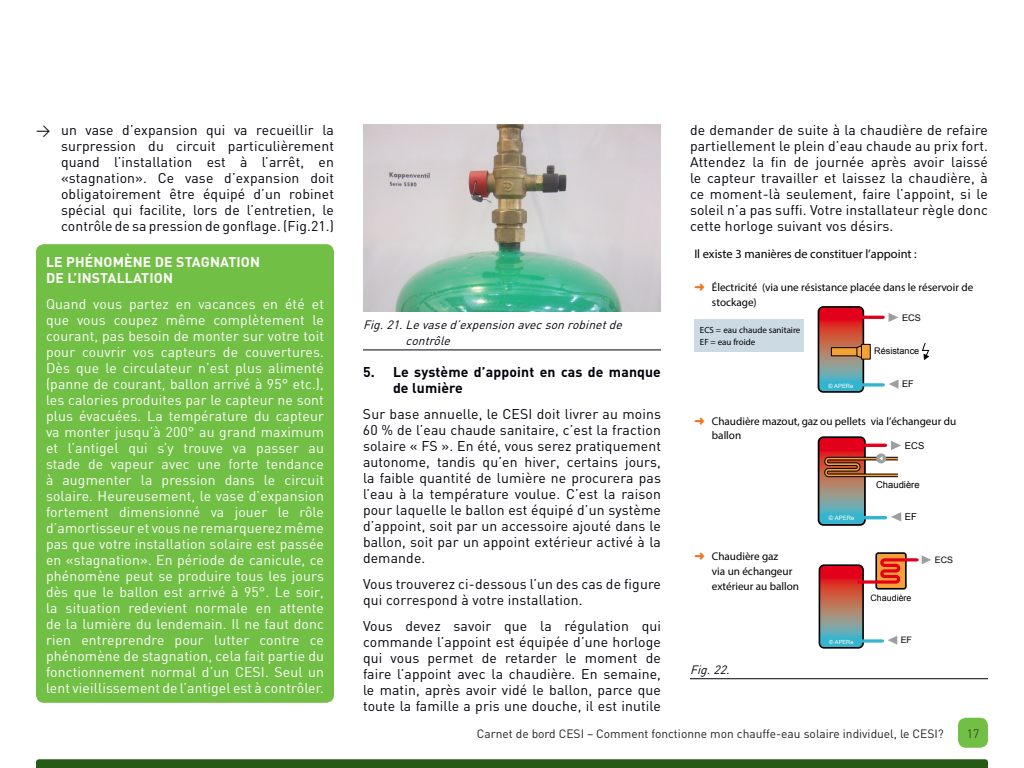
<style>
.page{position:relative;width:1024px;height:768px;background:#fff}
.page>*{position:absolute;margin:0;border:0;box-sizing:border-box;transform-origin:0 0}
.B1{font:14px/16px "DIN";letter-spacing:.01em;color:#00000a;text-align:justify}
.t1{font:14px/16px "DIN";letter-spacing:.01em;color:#fff;text-align:justify}
.t2{font:700 14px/16px "DIN";letter-spacing:.01em;color:#00000a}
.t3{font:700 14px/16px "DIN";letter-spacing:.01em;color:#fff}
.t4{font:700 12.4px "Bliss";color:#000}
.t5{font:12px "DIN";color:#231f20}
.Légende{font:italic 12px/16px "DIN";color:#00000a}
.t6{font:300 12px "DIN";color:#231f20}
.t7{font:300 11.2px/14.9px "Bliss";color:#000}
.t8{font:700 11.2px/14.9px "Bliss";color:#000}
.t9{font:9.4px "Arial";color:#000}
.t10{font:9.1px "Arial";color:#000}
.t11{font:300 8.9px/11.9px "Bliss";color:#000}
.t12{font:8.9px "Arial";color:#000}
.t13{font:6px "Arial";color:#fff}
.t14{font:5.8px "Arial";color:#fff}
.t15{font:5.6px "Arial";color:#fff}
.s1{color:#ec7520}
.s2{font-weight:700}
.s3{font-weight:300}
</style>
<div class="page">
<div style="left:958px;top:718px;width:30px;height:30px;background:#71bf44;border-radius:8px"></div>
<svg style="left:36px;top:759px;width:952px;height:9px;background:#2c5f1c"></svg>
<div style="left:36px;top:244px;width:298px;height:459px;background:#71bf44;border-radius:8px"></div>
<hr style="left:690px;top:679px;width:298px;height:1px;background:#00000a">
<div style="left:818px;top:436px;width:48px;height:90px;border:2px solid #000;border-radius:5px"></div>
<svg style="left:819px;top:437px;width:82px;height:88px"></svg>
<div style="left:875px;top:552px;width:32px;height:38px;border:2px solid #000;border-radius:2px"></div>
<svg style="left:819px;top:555px;width:112px;height:93px"></svg>
<div style="left:818px;top:306px;width:46px;height:87px;border:2px solid #000;border-radius:5px"></div>
<svg style="left:889px;top:313px;width:9px;height:9px"></svg>
<svg style="left:889px;top:379px;width:10px;height:10px"></svg>
<hr style="left:858px;top:316px;width:25px;height:3px;background:#e2001a">
<svg style="left:863px;top:383px;width:20px;height:4px"></svg>
<div style="left:862px;top:344px;width:8px;height:15px;background:#f5a138"></div>
<div style="left:861px;top:344px;width:10px;height:15px;border:1px solid #000"></div>
<svg style="left:818px;top:307px;width:45px;height:85px;background:#9b655d"></svg>
<svg style="left:922px;top:342px;width:8px;height:18px"></svg>
<div style="left:694px;top:319px;width:110px;height:33px;background:#ccdae4"></div>
<img style="left:363px;top:124px;width:298px;height:188px">
<hr style="left:363px;top:350px;width:298px;height:1px;background:#00000a">
<p class="B1" style="left:61px;top:122px;width:275px;text-indent:-25px">&gt; un vase d’expansion qui va recueillir la surpression du circuit particulièrement quand l’installation est à l’arrêt, en «stagnation». Ce vase d’expansion doit obligatoirement être équipé d’un robinet spécial qui facilite, lors de l’entretien, le contrôle de sa pression de gonflage. (Fig.21.)</p>
<p class="t3" style="left:46px;top:253px;width:216px">LE PHÉNOMÈNE DE STAGNATION<br>DE L’INSTALLATION</p>
<p class="t1" style="left:46px;top:296px;width:280px">Quand vous partez en vacances en été et que vous coupez même complètement le courant, pas besoin de monter sur votre toit pour couvrir vos capteurs de couvertures.<br>Dès que le circulateur n’est plus alimenté (panne de courant, ballon arrivé à 95° etc.), les calories produites par le capteur ne sont plus évacuées. La température du capteur va monter jusqu’à 200° au grand maximum et l’antigel qui s’y trouve va passer au stade de vapeur avec une forte tendance à augmenter la pression dans le circuit solaire. Heureusement, le vase d’expansion fortement dimensionné va jouer le rôle d’amortisseur et vous ne remarquerez même pas que votre installation solaire est passée en «stagnation». En période de canicule, ce phénomène peut se produire tous les jours dès que le ballon est arrivé à 95°. Le soir, la situation redevient normale en attente de la lumière du lendemain. Il ne faut donc rien entreprendre pour lutter contre ce phénomène de stagnation, cela fait partie du fonctionnement normal d’un CESI. Seul un lent vieillissement de l’antigel est à contrôler.</p>
<p class="B1" style="left:690px;top:122px;width:300px">de demander de suite à la chaudière de refaire partiellement le plein d’eau chaude au prix fort.<br>Attendez la fin de journée après avoir laissé le capteur travailler et laissez la chaudière, à ce moment-là seulement, faire l’appoint, si le soleil n’a pas suffi. Votre installateur règle donc cette horloge suivant vos désirs.</p>
<p class="t4" style="left:694px;top:246px;width:224px">Il existe 3 manières de constituer l’appoint :</p>
<p class="Légende" style="left:406px;top:316px;width:222px;text-indent:-43px">Fig.21.Levased’expensionavecsonrobinetde contrôle</p>
<p class="t2" style="left:393px;top:363px;width:270px;text-indent:-30px">5. Le système d’appoint en cas de manque de lumière</p>
<p class="B1" style="left:363px;top:405px;width:300px">Sur base annuelle, le CESI doit livrer au moins 60 % de l’eau chaude sanitaire, c’est la fraction solaire « FS ». En été, vous serez pratiquement autonome, tandis qu’en hiver, certains jours, la faible quantité de lumière ne procurera pas l’eau à la température voulue. C’est la raison pour laquelle le ballon est équipé d’un système d’appoint, soit par un accessoire ajouté dans le ballon, soit par un appoint extérieur activé à la demande.</p>
<p class="B1" style="left:363px;top:575px;width:300px">Vous trouverez ci-dessous l’un des cas de figure qui correspond à votre installation.</p>
<p class="B1" style="left:363px;top:617px;width:300px">Vous devez savoir que la régulation qui commande l’appoint est équipée d’une horloge qui vous permet de retarder le moment de faire l’appoint avec la chaudière. En semaine, le matin, après avoir vidé le ballon, parce que toute la famille a pris une douche, il est inutile</p>
<p class="t7" style="left:712px;top:279px;width:263px;text-indent:-18px"><span class="s1">➜</span> <span class="s2">Électricité</span> (via une résistance placée dans le réservoir de stockage)</p>
<p class="t11" style="left:700px;top:324px;width:102px"><span class="s2">ECS =</span> eau chaude sanitaire<br><span class="s2">EF =</span> eau froide</p>
<p class="t10" style="left:902px;top:312px;width:20px">ECS</p>
<p class="t10" style="left:874px;top:345px;width:47px">Résistance</p>
<p class="t14" style="left:828px;top:382px;width:26px">© APERe</p>
<p class="t10" style="left:902px;top:378px;width:13px">EF</p>
<p class="t8" style="left:712px;top:413px;width:246px;text-indent:-18px"><span class="s1">➜</span> Chaudière mazout, gaz ou pellets <span class="s3">via l’échangeur du ballon</span></p>
<p class="t9" style="left:905px;top:439px;width:21px">ECS</p>
<p class="t7" style="left:712px;top:548px;width:89px;text-indent:-18px"><span class="s1">➜</span> <span class="s2">Chaudière gaz<br></span>via un échangeur extérieur au ballon</p>
<p class="Légende" style="left:690px;top:661px;width:45px">Fig.22.</p>
<p class="t13" style="left:829px;top:514px;width:27px">© APERe</p>
<p class="t15" style="left:829px;top:638px;width:26px">© APERe</p>
<p class="t9" style="left:876px;top:478px;width:45px">Chaudière</p>
<p class="t9" style="left:905px;top:510px;width:14px">EF</p>
<p class="t12" style="left:871px;top:592px;width:42px">Chaudière</p>
<p class="t12" style="left:901px;top:634px;width:13px">EF</p>
<p class="t12" style="left:935px;top:554px;width:20px">ECS</p>
<p class="t5" style="left:477px;top:726px;width:469px">Carnet de bord CESI – Comment fonctionne mon chauffe-eau solaire individuel, le CESI?</p>
<p class="t6" style="left:967px;top:726px;width:14px">17</p>
</div>
